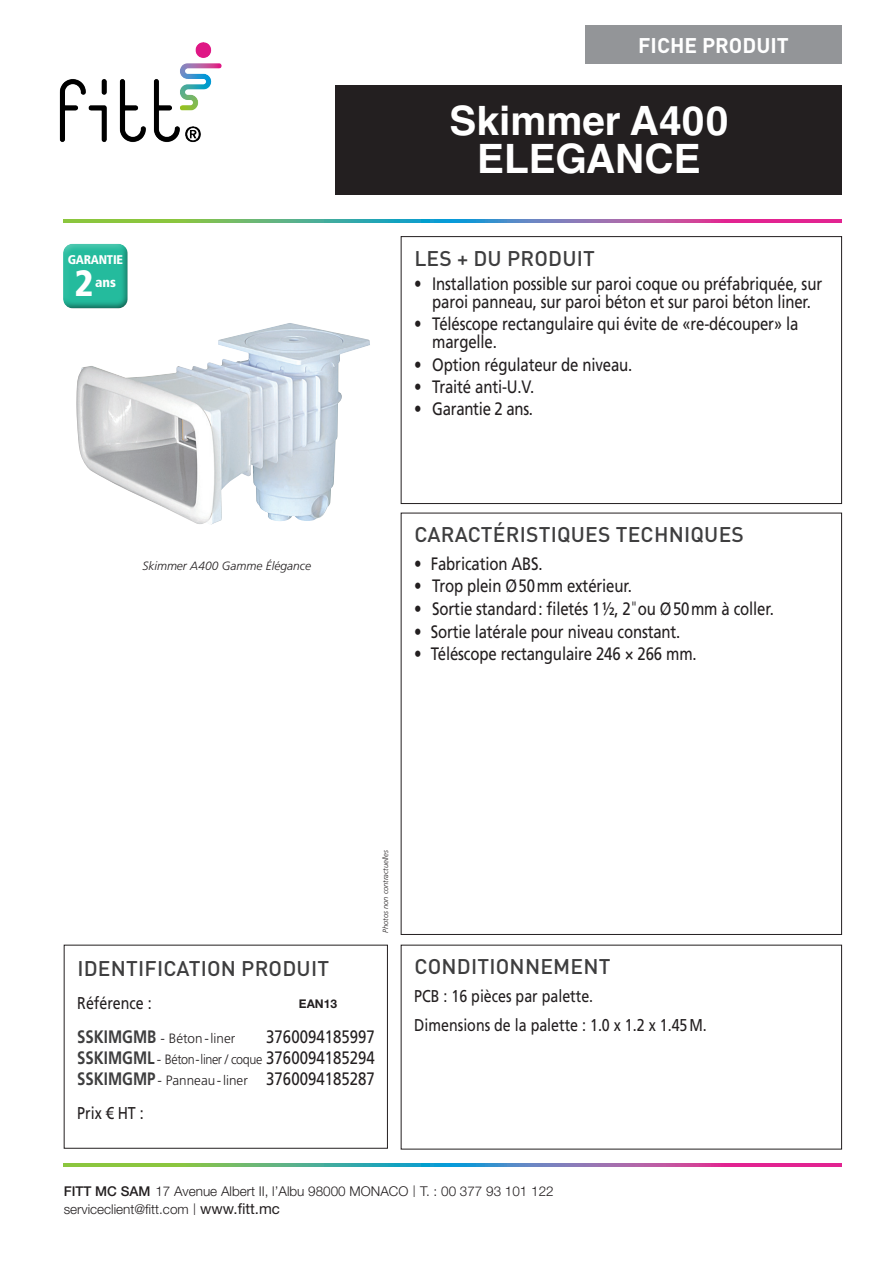
<style>
.page{position:relative;width:893px;height:1263px;background:#fff}
.page>*{position:absolute;margin:0;border:0;box-sizing:border-box;transform-origin:0 0}
.t1{font:700 40.5px/37.5px "Helvetica LT Std";color:#fff;text-align:center}
.t2{font:900 condensed 36.6px "Frutiger LT Std";color:#fff}
.t3{font:500 21px "DIN Pro";letter-spacing:.01em;color:#3e3e3f}
.t4{font:700 21px "DIN Pro";color:#fff}
.t5{font:18px/18px "Frutiger LT Std";letter-spacing:-.01em;color:#231f20;text-align:center;scale:.83 1}
.t6{font:17.1px/29.5px "Frutiger LT Std";color:#231f20;scale:.83 1}
.t7{font:900 condensed 13.65px "Frutiger LT Std";color:#fff}
.t8{font:300 13.5px/18px "Helvetica Neue LT Std";color:#231f20}
.t9{font:300 13.5px/21px "Frutiger LT Std";letter-spacing:-.03em;color:#231f20}
.t10{font:300 13.5px "Frutiger LT Std";color:#231f20}
.t11{font:900 condensed 12.6px "Frutiger LT Std";letter-spacing:-.02em;color:#fff}
.t12{font:italic 300 12px "Frutiger LT Std";color:#231f20}
.t13{font:700 12px "Helvetica Neue LT Std";color:#231f20}
.t14{font:italic 300 7.5px "Frutiger LT Std";color:#231f20}
.s1{font-weight:300;font-stretch:condensed}
.s2{font-weight:700;font-size:18px;color:#3e3e3f}
.s3{font-weight:400;font-size:18px}
.s4{font-weight:500}
.s5{font-family:"DIN Pro"}
.s6{font-weight:400;font-size:15px}
</style>
<div class="page">
<div style="left:401px;top:236px;width:441px;height:268px;border:1px solid #231f20"></div>
<svg style="left:64px;top:219px;width:778px;height:4px;background:#7f8792"></svg>
<svg style="left:64px;top:1163px;width:778px;height:4px;background:#7f8792"></svg>
<div style="left:62px;top:242px;width:67px;height:67px;background:#231f20;opacity:.75"></div>
<img style="left:76px;top:323px;width:294px;height:202px">
<div style="left:585px;top:26px;width:257px;height:38px;background:#939598"></div>
<img style="left:59px;top:42px;width:163px;height:100px">
<div style="left:336px;top:85px;width:506px;height:109px;background:#231f20"></div>
<p class="t4" style="left:638px;top:31px;width:152px">FICHE PRODUIT</p>
<p class="t11" style="left:68px;top:252px;width:57px">GARANTIE</p>
<h2 class="t2" style="left:75px;top:261px;width:21px">2</h2>
<p class="t7" style="left:95px;top:274px;width:22px">ans</p>
<p class="t12" style="left:142px;top:559px;width:170px">Skimmer A400 Gamme Élégance</p>
<h1 class="t1" style="left:450px;top:102px;width:280px">Skimmer A400<br>ELEGANCE</h1>
<p class="t3" style="left:414px;top:244px;width:182px">LES + DU PRODUIT</p>
<p class="t5" style="left:414px;top:275px;width:493px">• Installation possible sur paroi coque ou préfabriquée, sur paroi panneau, sur paroi béton et sur paroi béton liner.</p>
<p class="t5" style="left:432px;top:315px;width:443px;text-align:left;text-indent:-18px">• Téléscope rectangulaire qui évite de «re-découper» la margelle.</p>
<p class="t5" style="left:414px;top:355px;width:264px">• Option régulateur de niveau.</p>
<p class="t5" style="left:414px;top:378px;width:146px">• Traité anti-U.V.</p>
<p class="t5" style="left:414px;top:400px;width:145px">• Garantie 2 ans.</p>
<p class="t3" style="left:414px;top:520px;width:331px">CARACTÉRISTIQUES TECHNIQUES</p>
<p class="t5" style="left:414px;top:554px;width:156px">• Fabrication ABS.</p>
<p class="t5" style="left:414px;top:577px;width:264px">• Trop plein Ø50mm extérieur.</p>
<p class="t5" style="left:414px;top:600px;width:435px">• Sortie standard: filetés 11/2, 2<span class="s1">"</span>ou Ø50mm à coller.</p>
<p class="t5" style="left:414px;top:622px;width:322px">• Sortie latérale pour niveau constant.</p>
<p class="t5" style="left:414px;top:645px;width:342px">• Téléscope rectangulaire 246 × 266 mm.</p>
<p class="t14" style="left:381px;top:933px;width:84px;rotate:-90deg">Photos non contractuelles</p>
<p class="t3" style="left:77px;top:954px;width:253px">IDENTIFICATION PRODUIT</p>
<p class="t6" style="left:77px;top:989px;width:91px">Référence :</p>
<p class="t10" style="left:77px;top:1031px;width:159px"><span class="s2">SSKIMGMB</span> - Béton-liner</p>
<p class="t5" style="left:266px;top:1028px;width:132px">3760094185997</p>
<p class="t9" style="left:77px;top:1049px;width:299px"><span class="s2">SSKIMGML</span> - Béton-liner / coque <span class="s3">3760094185294<br></span><span class="s2">SSKIMGMP</span> - Panneau-liner <span class="s3">3760094185287</span></p>
<p class="t6" style="left:77px;top:1098px;width:82px">Prix € HT :</p>
<p class="t13" style="left:299px;top:996px;width:40px">EAN13</p>
<p class="t3" style="left:414px;top:952px;width:198px">CONDITIONNEMENT</p>
<p class="t6" style="left:414px;top:981px;width:354px">PCB : 16 pièces par palette.<br>Dimensions de la palette : 1.0 x 1.2 x 1.45M.</p>
<p class="t8" style="left:64px;top:1182px;width:492px"><span class="s4">FITT MC SAM</span> 17 Avenue Albert II, l’Albu 98000 MONACO <span class="s5">|</span> T. : 00 377 93 101 122 serviceclient@fitt.com <span class="s5">|</span> <span class="s6">www.fitt.mc</span></p>
</div>
